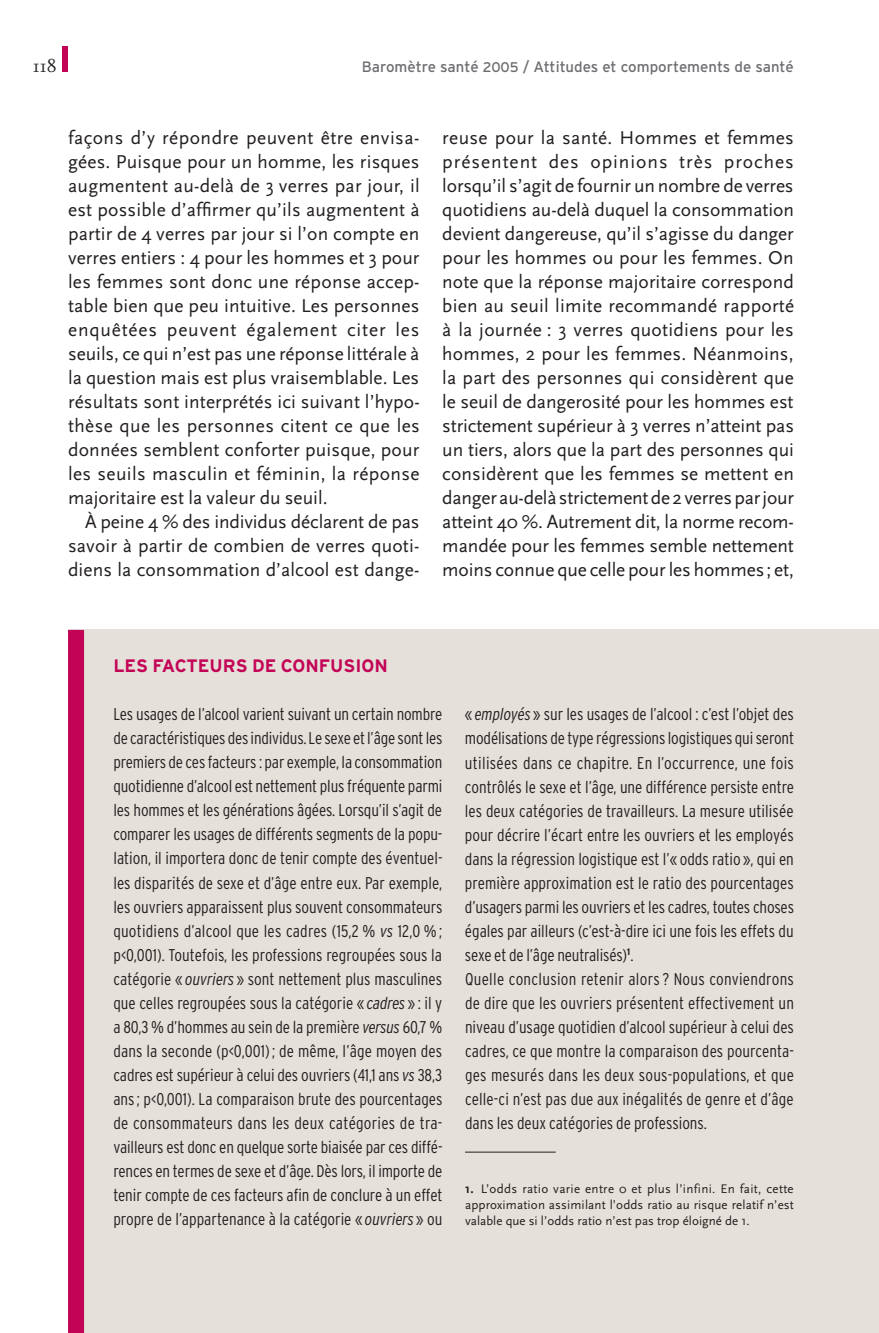
<style>
.page{position:relative;width:879px;height:1333px;background:#fff}
.page>*{position:absolute;margin:0;border:0;box-sizing:border-box;transform-origin:0 0}
.t1{font:19.4px/24px "Scala Sans";color:#231f20;text-align:justify}
.t2{font:700 18px "Interstate";color:#c30456}
.t3{font:18px "Scala";color:#231f20}
.t4{font:300 condensed 17px/24px "Interstate";color:#231f20;text-align:justify}
.t5{font:15px "Interstate";color:#6c6d70}
.t6{font:13px/16px "Scala Sans";color:#231f20;text-align:justify}
.s1{font-size:14px}
.s2{font-style:italic}
.s3{font-weight:700}
</style>
<div class="page">
<div style="left:62px;top:46px;width:6px;height:26px;background:#c30456"></div>
<div style="left:68px;top:630px;width:811px;height:702px;background:#e5e0d9"></div>
<div style="left:68px;top:630px;width:16px;height:702px;background:#c30456"></div>
<hr style="left:465px;top:1151px;width:91px;height:1px;background:#231f20">
<p class="t3" style="left:33px;top:56px;width:25px">118</p>
<p class="t5" style="left:362px;top:58px;width:433px">Baromètre santé <span class="s1">2005</span> / Attitudes et comportements de santé</p>
<p class="t1" style="left:68px;top:126px;width:353px">façons d’y répondre peuvent être envisa&shy;gées. Puisque pour un homme, les risques augmentent au-delà de 3 verres par jour, il est possible d’affirmer qu’ils augmentent à partir de 4 verres par jour si l’on compte en verres entiers : 4 pour les hommes et 3 pour les femmes sont donc une réponse accep&shy;table bien que peu intuitive. Les personnes enquêtées peuvent également citer les seuils, ce qui n’est pas une réponse littérale à la question mais est plus vraisemblable. Les résultats sont interprétés ici suivant l’hypo&shy;thèse que les personnes citent ce que les données semblent conforter puisque, pour les seuils masculin et féminin, la réponse majoritaire est la valeur du seuil.</p>
<p class="t1" style="left:68px;top:510px;width:353px;text-indent:17px">À peine 4 % des individus déclarent de pas savoir à partir de combien de verres quoti&shy;diens la consommation d’alcool est dange-</p>
<p class="t1" style="left:442px;top:126px;width:353px">reuse pour la santé. Hommes et femmes présentent des opinions très proches lorsqu’il s’agit de fournir un nombre de verres quotidiens au-delà duquel la consommation devient dangereuse, qu’il s’agisse du danger pour les hommes ou pour les femmes. On note que la réponse majoritaire correspond bien au seuil limite recommandé rapporté à la journée : 3 verres quotidiens pour les hommes, 2 pour les femmes. Néanmoins, la part des personnes qui considèrent que le seuil de dangerosité pour les hommes est strictement supérieur à 3 verres n’atteint pas un tiers, alors que la part des personnes qui considèrent que les femmes se mettent en danger au-delà strictement de 2 verres par jour atteint 40 %. Autrement dit, la norme recom&shy;mandée pour les femmes semble nettement moins connue que celle pour les hommes; et,</p>
<p class="t2" style="left:113px;top:656px;width:276px">LES FACTEURS DE CONFUSION</p>
<p class="t4" style="left:113px;top:702px;width:331px">Les usages de l’alcool varient suivant un certain nombre de caractéristiques des individus. Le sexe et l’âge sont les premiers de ces facteurs : par exemple, la consommation quotidienne d’alcool est nettement plus fréquente parmi les hommes et les générations âgées. Lorsqu’il s’agit de comparer les usages de différents segments de la popu&shy;lation, il importera donc de tenir compte des éventuel&shy;les disparités de sexe et d’âge entre eux. Par exemple, les ouvriers apparaissent plus souvent consommateurs quotidiens d’alcool que les cadres (15,2 % <span class="s2">vs</span> 12,0 %; p&lt;0,001). Toutefois, les professions regroupées sous la catégorie « <span class="s2">ouvriers</span> » sont nettement plus masculines que celles regroupées sous la catégorie « <span class="s2">cadres</span> » : il y a 80,3 % d’hommes au sein de la première <span class="s2">versus</span> 60,7 % dans la seconde (p&lt;0,001) ; de même, l’âge moyen des cadres est supérieur à celui des ouvriers (41,1 ans <span class="s2">vs</span> 38,3 ans; p&lt;0,001). La comparaison brute des pourcentages de consommateurs dans les deux catégories de tra&shy;vailleurs est donc en quelque sorte biaisée par ces diffé&shy;rences en termes de sexe et d’âge. Dès lors, il importe de tenir compte de ces facteurs afin de conclure à un effet propre de l’appartenance à la catégorie « <span class="s2">ouvriers</span> » ou</p>
<p class="t4" style="left:465px;top:702px;width:331px;text-align:left">« <span class="s2">employés</span> » sur les usages de l’alcool : c’est l’objet des modélisations de type régressions logistiques qui seront utilisées dans ce chapitre. En l’occurrence, une fois contrôlés le sexe et l’âge, une différence persiste entre les deux catégories de travailleurs. La mesure utilisée pour décrire l’écart entre les ouvriers et les employés dans la régression logistique est l’« odds ratio », qui en première approximation est le ratio des pourcentages d’usagers parmi les ouvriers et les cadres, toutes choses égales par ailleurs (c’est-à-dire ici une fois les effets du sexe et de l’âge neutralisés)<sup>1</sup>.<br>Quelle conclusion retenir alors ? Nous conviendrons de dire que les ouvriers présentent effectivement un niveau d’usage quotidien d’alcool supérieur à celui des cadres, ce que montre la comparaison des pourcenta&shy;ges mesurés dans les deux sous-populations, et que celle-ci n’est pas due aux inégalités de genre et d’âge dans les deux catégories de professions.</p>
<p class="t6" style="left:465px;top:1180px;width:330px"><span class="s3">1.</span> L’odds ratio varie entre 0 et plus l’infini. En fait, cette approximation assimilant l’odds ratio au risque relatif n’est valable que si l’odds ratio n’est pas trop éloigné de 1.</p>
</div>
